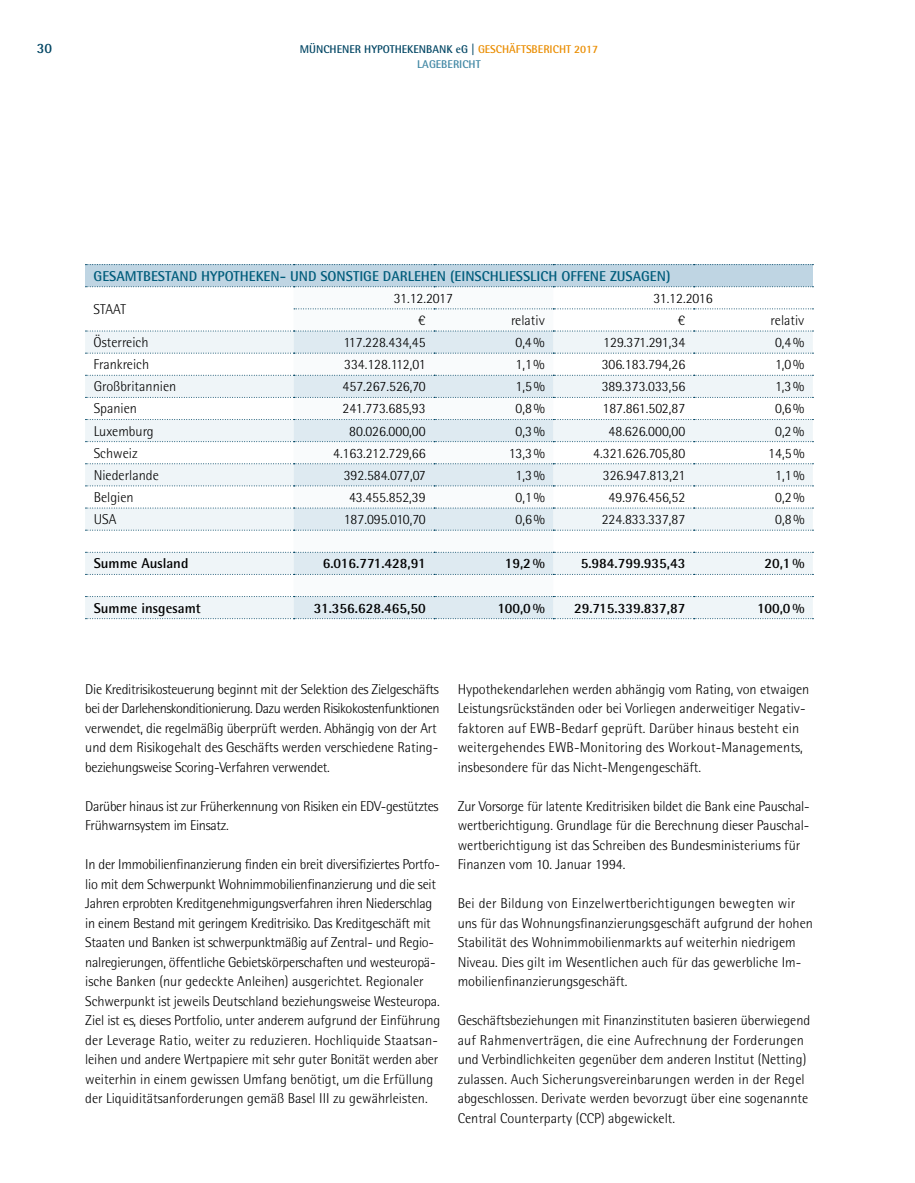
<style>
.page{position:relative;width:915px;height:1183px;background:#fff}
.page>*{position:absolute;margin:0;border:0;box-sizing:border-box;transform-origin:0 0}
.t1{font:300 14.25px/19.5px "Rotis Semi Sans Pro";letter-spacing:-.005em;color:#000}
.t2{font:700 14.25px "Rotis Semi Sans Pro";color:#000}
.t3{font:300 14.25px/19.5px "Rotis Semi Sans Pro";letter-spacing:-.025em;color:#000}
.t4{font:700 14.25px "Rotis Semi Sans Pro";color:#005c7b}
.t5{font:700 14.25px "Rotis Semi Sans Pro";color:#004563}
.t6{font:700 11.25px/15.3px "Rotis Semi Sans Pro";color:#004563;text-align:center}
.s1{color:#ea8d00}
.s2{color:#4087a4}
</style>
<div class="page">
<div style="left:85px;top:264px;width:727px;height:23px;background:#bfd5e3"></div>
<svg style="left:293px;top:287px;width:260px;height:23px"></svg>
<svg style="left:85px;top:331px;width:727px;height:287px;fill:#eff5f8"></svg>
<svg style="left:293px;top:331px;width:260px;height:287px;fill:#deeaf1"></svg>
<svg style="left:294px;top:308px;width:519px;height:1px"></svg>
<svg style="left:85px;top:330px;width:728px;height:1px"></svg>
<svg style="left:85px;top:286px;width:728px;height:1px"></svg>
<svg style="left:85px;top:463px;width:728px;height:1px"></svg>
<svg style="left:85px;top:264px;width:728px;height:1px"></svg>
<svg style="left:85px;top:441px;width:728px;height:1px"></svg>
<svg style="left:85px;top:352px;width:728px;height:1px"></svg>
<svg style="left:85px;top:375px;width:728px;height:1px"></svg>
<svg style="left:85px;top:397px;width:728px;height:1px"></svg>
<svg style="left:85px;top:419px;width:728px;height:1px"></svg>
<svg style="left:85px;top:485px;width:728px;height:1px"></svg>
<svg style="left:85px;top:507px;width:728px;height:1px"></svg>
<svg style="left:85px;top:529px;width:728px;height:1px"></svg>
<svg style="left:85px;top:551px;width:728px;height:1px"></svg>
<svg style="left:85px;top:574px;width:728px;height:1px"></svg>
<svg style="left:85px;top:596px;width:728px;height:1px"></svg>
<svg style="left:85px;top:618px;width:728px;height:1px"></svg>
<p class="t5" style="left:37px;top:39px;width:17px">30</p>
<p class="t6" style="left:299px;top:41px;width:300px">MÜNCHENER HYPOTHEKENBANK eG | <span class="s1">GESCHÄFTSBERICHT 2017<br></span><span class="s2">LAGEBERICHT</span></p>
<p class="t4" style="left:94px;top:267px;width:578px">GESAMTBESTAND HYPOTHEKEN- UND SONSTIGE DARLEHEN (EINSCHLIESSLICH OFFENE ZUSAGEN)</p>
<p class="t1" style="left:94px;top:299px;width:34px">STAAT</p>
<p class="t1" style="left:393px;top:288px;width:61px">31.12.2017</p>
<p class="t1" style="left:653px;top:288px;width:61px">31.12.2016</p>
<p class="t1" style="left:418px;top:310px;width:9px">€</p>
<p class="t1" style="left:511px;top:310px;width:35px">relativ</p>
<p class="t1" style="left:677px;top:310px;width:9px">€</p>
<p class="t1" style="left:770px;top:310px;width:35px">relativ</p>
<p class="t1" style="left:94px;top:332px;width:56px">Österreich</p>
<p class="t1" style="left:343px;top:332px;width:83px">117.228.434,45</p>
<p class="t1" style="left:515px;top:332px;width:31px">0,4%</p>
<p class="t1" style="left:603px;top:332px;width:83px">129.371.291,34</p>
<p class="t1" style="left:774px;top:332px;width:31px">0,4%</p>
<p class="t1" style="left:94px;top:354px;width:57px">Frankreich</p>
<p class="t1" style="left:344px;top:354px;width:83px">334.128.112,01</p>
<p class="t1" style="left:515px;top:354px;width:31px">1,1%</p>
<p class="t1" style="left:601px;top:354px;width:85px">306.183.794,26</p>
<p class="t1" style="left:774px;top:354px;width:31px">1,0%</p>
<p class="t1" style="left:94px;top:377px;width:84px">Großbritannien</p>
<p class="t1" style="left:342px;top:377px;width:84px">457.267.526,70</p>
<p class="t1" style="left:515px;top:377px;width:31px">1,5%</p>
<p class="t1" style="left:601px;top:377px;width:85px">389.373.033,56</p>
<p class="t1" style="left:774px;top:377px;width:31px">1,3%</p>
<p class="t1" style="left:94px;top:399px;width:45px">Spanien</p>
<p class="t1" style="left:342px;top:399px;width:84px">241.773.685,93</p>
<p class="t1" style="left:515px;top:399px;width:31px">0,8%</p>
<p class="t1" style="left:602px;top:399px;width:84px">187.861.502,87</p>
<p class="t1" style="left:774px;top:399px;width:31px">0,6%</p>
<p class="t1" style="left:94px;top:421px;width:62px">Luxemburg</p>
<p class="t1" style="left:349px;top:421px;width:78px">80.026.000,00</p>
<p class="t1" style="left:515px;top:421px;width:31px">0,3%</p>
<p class="t1" style="left:608px;top:421px;width:78px">48.626.000,00</p>
<p class="t1" style="left:774px;top:421px;width:31px">0,2%</p>
<p class="t1" style="left:94px;top:443px;width:45px">Schweiz</p>
<p class="t1" style="left:333px;top:443px;width:94px">4.163.212.729,66</p>
<p class="t1" style="left:508px;top:443px;width:38px">13,3%</p>
<p class="t1" style="left:593px;top:443px;width:93px">4.321.626.705,80</p>
<p class="t1" style="left:768px;top:443px;width:38px">14,5%</p>
<p class="t1" style="left:94px;top:465px;width:67px">Niederlande</p>
<p class="t1" style="left:343px;top:465px;width:83px">392.584.077,07</p>
<p class="t1" style="left:515px;top:465px;width:31px">1,3%</p>
<p class="t1" style="left:602px;top:465px;width:84px">326.947.813,21</p>
<p class="t1" style="left:774px;top:465px;width:31px">1,1%</p>
<p class="t1" style="left:94px;top:487px;width:42px">Belgien</p>
<p class="t1" style="left:349px;top:487px;width:78px">43.455.852,39</p>
<p class="t1" style="left:515px;top:487px;width:31px">0,1%</p>
<p class="t1" style="left:608px;top:487px;width:78px">49.976.456,52</p>
<p class="t1" style="left:774px;top:487px;width:31px">0,2%</p>
<p class="t1" style="left:94px;top:509px;width:24px">USA</p>
<p class="t1" style="left:343px;top:509px;width:83px">187.095.010,70</p>
<p class="t1" style="left:515px;top:509px;width:31px">0,6%</p>
<p class="t1" style="left:601px;top:509px;width:85px">224.833.337,87</p>
<p class="t1" style="left:775px;top:509px;width:31px">0,8%</p>
<p class="t2" style="left:94px;top:554px;width:96px">Summe Ausland</p>
<p class="t2" style="left:322px;top:554px;width:104px">6.016.771.428,91</p>
<p class="t2" style="left:504px;top:554px;width:42px">19,2%</p>
<p class="t2" style="left:580px;top:554px;width:106px">5.984.799.935,43</p>
<p class="t2" style="left:764px;top:554px;width:42px">20,1%</p>
<p class="t2" style="left:94px;top:599px;width:108px">Summe insgesamt</p>
<p class="t2" style="left:313px;top:599px;width:113px">31.356.628.465,50</p>
<p class="t2" style="left:497px;top:599px;width:49px">100,0%</p>
<p class="t2" style="left:574px;top:599px;width:113px">29.715.339.837,87</p>
<p class="t2" style="left:756px;top:599px;width:49px">100,0%</p>
<p class="t1" style="left:85px;top:679px;width:356px">Die Kreditrisikosteuerung beginnt mit der Selektion des Zielgeschäfts bei der Darlehenskonditionierung. Dazu werden Risikokostenfunktionen verwendet, die regelmäßig überprüft werden. Abhängig von der Art und dem Risikogehalt des Geschäfts werden verschiedene Rating&shy;beziehungsweise Scoring-Verfahren verwendet.</p>
<p class="t3" style="left:85px;top:796px;width:354px">Darüber hinaus ist zur Früherkennung von Risiken ein EDV-gestütztes<br>Frühwarnsystem im Einsatz.</p>
<p class="t1" style="left:85px;top:854px;width:356px">In der Immobilienfinanzierung finden ein breit diversifiziertes Portfo&shy;lio mit dem Schwerpunkt Wohnimmobilienfinanzierung und die seit Jahren erprobten Kreditgenehmigungsverfahren ihren Niederschlag in einem Bestand mit geringem Kreditrisiko. Das Kreditgeschäft mit Staaten und Banken ist schwerpunktmäßig auf Zentral- und Regio&shy;nalregierungen, öffentliche Gebietskörperschaften und westeuropä&shy;ische Banken (nur gedeckte Anleihen) ausgerichtet. Regionaler Schwerpunkt ist jeweils Deutschland beziehungsweise Westeuropa.<br>Ziel ist es, dieses Portfolio, unter anderem aufgrund der Einführung der Leverage Ratio, weiter zu reduzieren. Hochliquide Staatsan&shy;leihen und andere Wertpapiere mit sehr guter Bonität werden aber weiterhin in einem gewissen Umfang benötigt, um die Erfüllung der Liquiditätsanforderungen gemäß Basel III zu gewährleisten.</p>
<p class="t1" style="left:457px;top:679px;width:353px">Hypothekendarlehen werden abhängig vom Rating, von etwaigen Leistungsrückständen oder bei Vorliegen anderweitiger Negativ&shy;faktoren auf EWB-Bedarf geprüft. Darüber hinaus besteht ein weitergehendes EWB-Monitoring des Workout-Managements, insbesondere für das Nicht-Mengengeschäft.</p>
<p class="t1" style="left:457px;top:796px;width:353px">Zur Vorsorge für latente Kreditrisiken bildet die Bank eine Pauschal&shy;wertberichtigung. Grundlage für die Berechnung dieser Pauschal&shy;wertberichtigung ist das Schreiben des Bundesministeriums für Finanzen vom 10. Januar 1994.</p>
<p class="t1" style="left:457px;top:893px;width:357px">Bei der Bildung von Einzelwertberichtigungen bewegten wir uns für das Wohnungsfinanzierungsgeschäft aufgrund der hohen Stabilität des Wohnimmobilienmarkts auf weiterhin niedrigem Niveau. Dies gilt im Wesentlichen auch für das gewerbliche Im&shy;mobilienfinanzierungsgeschäft.</p>
<p class="t1" style="left:457px;top:1010px;width:354px">Geschäftsbeziehungen mit Finanzinstituten basieren überwiegend auf Rahmenverträgen, die eine Aufrechnung der Forderungen und Verbindlichkeiten gegenüber dem anderen Institut (Netting) zulassen. Auch Sicherungsvereinbarungen werden in der Regel abgeschlossen. Derivate werden bevorzugt über eine sogenannte Central Counterparty (CCP) abgewickelt.</p>
</div>
